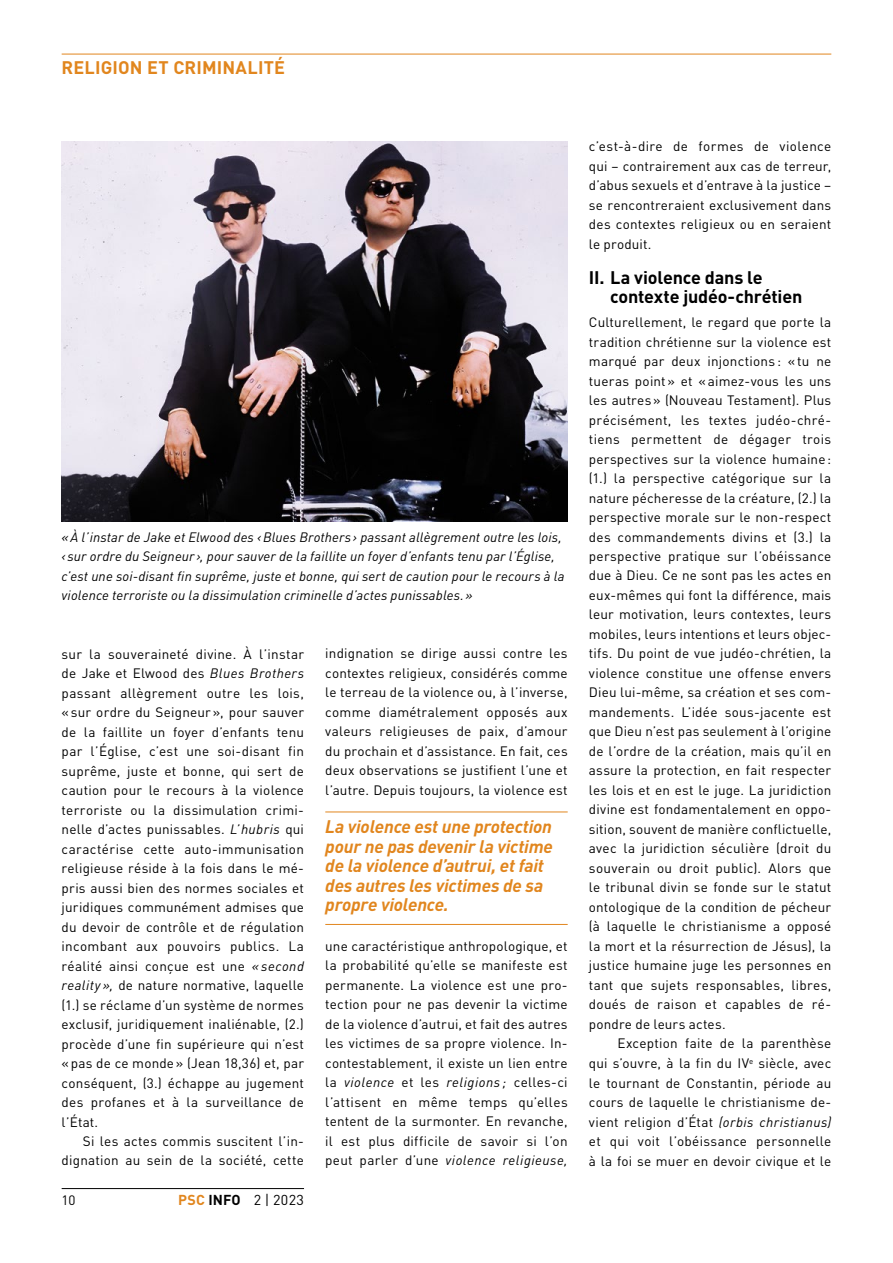
<style>
.page{position:relative;width:893px;height:1263px;background:#fff}
.page>*{position:absolute;margin:0;border:0;box-sizing:border-box;transform-origin:0 0}
.t1{font:italic 18px/19.5px "DIN DIN Bold";letter-spacing:-.01em;color:#e1861e}
.t2{font:700 18px/19.5px "DIN";letter-spacing:-.01em;color:#000}
.t3{font:700 18px "DIN";letter-spacing:.01em;color:#e1861e}
.t4{font:14.25px "DIN";color:#000}
.t5{font:13.5px/19.5px "DIN";letter-spacing:.015em;color:#000;text-align:justify}
.t6{font:italic 13.5px/19.5px "DIN DIN Regular";letter-spacing:.01em;color:#000}
.t7{font:italic 13.5px "DIN DIN Regular";letter-spacing:.035em;color:#000}
.s1{font-family:"DIN DIN Regular";font-style:italic}
.s2{font-weight:700;color:#e1861e}
.s3{font-weight:700}
.s4{font-family:"DIN";font-style:normal}
</style>
<div class="page">
<hr style="left:62px;top:1188px;width:242px;height:1px;background:#000">
<hr style="left:62px;top:54px;width:769px;height:1px;background:#e1861e">
<img style="left:62px;top:141px;width:506px;height:381px">
<hr style="left:325px;top:812px;width:243px;height:1px;background:#e1861e">
<hr style="left:325px;top:924px;width:243px;height:1px;background:#e1861e">
<h1 class="t3" style="left:62px;top:55px;width:225px">RELIGION ET CRIMINALITÉ</h1>
<p class="t6" style="left:62px;top:527px;width:504px">«À l’instar de Jake et Elwood des ‹Blues Brothers › passant allègrement outre les lois, ‹ sur ordre du Seigneur›, pour sauver de la faillite un foyer d’enfants tenu par l’Église, c’est une soi-disant fin suprême, juste et bonne, qui sert de caution pour le recours à la violence terroriste ou la dissimulation criminelle d’actes punissables.»</p>
<p class="t5" style="left:62px;top:644px;width:244px">sur la souveraineté divine. À l’instar de Jake et Elwood des <span class="s1">Blues Brothers </span>passant allègrement outre les lois, «sur ordre du Seigneur», pour sauver de la faillite un foyer d’enfants tenu par l’Église, c’est une soi-disant fin suprême, juste et bonne, qui sert de caution pour le recours à la violence terroriste ou la dissimulation crimi&shy;nelle d’actes punissables. <span class="s1">L’hubris</span> qui caractérise cette auto-immunisation religieuse réside à la fois dans le mé&shy;pris aussi bien des normes sociales et juridiques communément admises que du devoir de contrôle et de régulation incombant aux pouvoirs publics. La réalité ainsi conçue est une <span class="s1">« second reality »,</span> de nature normative, laquelle (1.) se réclame d’un système de normes exclusif, juridiquement inaliénable, (2.) procède d’une fin supérieure qui n’est «pas de ce monde» (Jean 18,36) et, par conséquent, (3.) échappe au jugement des profanes et à la surveillance de l’État.</p>
<p class="t5" style="left:62px;top:1131px;width:244px;text-align:right">Si les actes commis suscitent l’in&shy;dignation au sein de la société, cette</p>
<p class="t5" style="left:62px;top:1190px;width:15px">10</p>
<p class="t4" style="left:178px;top:1190px;width:127px"><span class="s2">PSC</span> <span class="s3">INFO</span> 2 | 2023</p>
<p class="t5" style="left:325px;top:643px;width:244px">indignation se dirige aussi contre les contextes religieux, considérés comme le terreau de la violence ou, à l’inverse, comme diamétralement opposés aux valeurs religieuses de paix, d’amour du prochain et d’assistance. En fait, ces deux observations se justifient l’une et l’autre. Depuis toujours, la violence est</p>
<h1 class="t1" style="left:325px;top:816px;width:229px">La violence est une protection pour ne pas devenir la victime de la violence d’autrui, et fait des autres les victimes de sa propre violence.</h1>
<p class="t5" style="left:325px;top:936px;width:244px">une caractéristique anthropologique, et la probabilité qu’elle se manifeste est permanente. La violence est une pro&shy;tection pour ne pas devenir la victime de la violence d’autrui, et fait des autres les victimes de sa propre violence. In&shy;contestablement, il existe un lien entre</p>
<p class="t7" style="left:325px;top:1074px;width:244px"><span class="s4">la</span> violence <span class="s4">et les</span> religions ; <span class="s4">celles-ci</span></p>
<p class="t5" style="left:325px;top:1092px;width:244px">l’attisent en même temps qu’elles tentent de la surmonter. En revanche, il est plus difficile de savoir si l’on</p>
<p class="t7" style="left:325px;top:1152px;width:244px"><span class="s4">peut parler d’une</span> violence religieuse,</p>
<p class="t5" style="left:589px;top:136px;width:244px">c’est-à-dire de formes de violence qui – contrairement aux cas de terreur, d’abus sexuels et d’entrave à la justice – se rencontreraient exclusivement dans des contextes religieux ou en seraient le produit.</p>
<h1 class="t2" style="left:610px;top:266px;width:194px;text-indent:-21px">II. La violence dans le contexte judéo-chrétien</h1>
<p class="t5" style="left:589px;top:312px;width:244px">Culturellement, le regard que porte la tradition chrétienne sur la violence est marqué par deux injonctions : « tu ne tueras point» et «aimez-vous les uns les autres» (Nouveau Testament). Plus précisément, les textes judéo-chré&shy;tiens permettent de dégager trois perspectives sur la violence humaine : (1.) la perspective catégorique sur la nature pécheresse de la créature, (2.) la perspective morale sur le non-respect des commandements divins et (3.) la perspective pratique sur l’obéissance due à Dieu. Ce ne sont pas les actes en eux-mêmes qui font la différence, mais leur motivation, leurs contextes, leurs mobiles, leurs intentions et leurs objec&shy;tifs. Du point de vue judéo-chrétien, la violence constitue une offense envers Dieu lui-même, sa création et ses com&shy;mandements. L’idée sous-jacente est que Dieu n’est pas seulement à l’origine de l’ordre de la création, mais qu’il en assure la protection, en fait respecter les lois et en est le juge. La juridiction divine est fondamentalement en oppo&shy;sition, souvent de manière conflictuelle, avec la juridiction séculière (droit du souverain ou droit public). Alors que le tribunal divin se fonde sur le statut ontologique de la condition de pécheur (à laquelle le christianisme a opposé la mort et la résurrection de Jésus), la justice humaine juge les personnes en tant que sujets responsables, libres, doués de raison et capables de ré&shy;pondre de leurs actes.</p>
<p class="t5" style="left:589px;top:1033px;width:244px;text-indent:28px">Exception faite de la parenthèse qui s’ouvre, à la fin du IV<sup>e</sup> siècle, avec le tournant de Constantin, période au cours de laquelle le christianisme de&shy;vient religion d’État <span class="s1">(orbis christianus) </span>et qui voit l’obéissance personnelle à la foi se muer en devoir civique et le</p>
</div>
